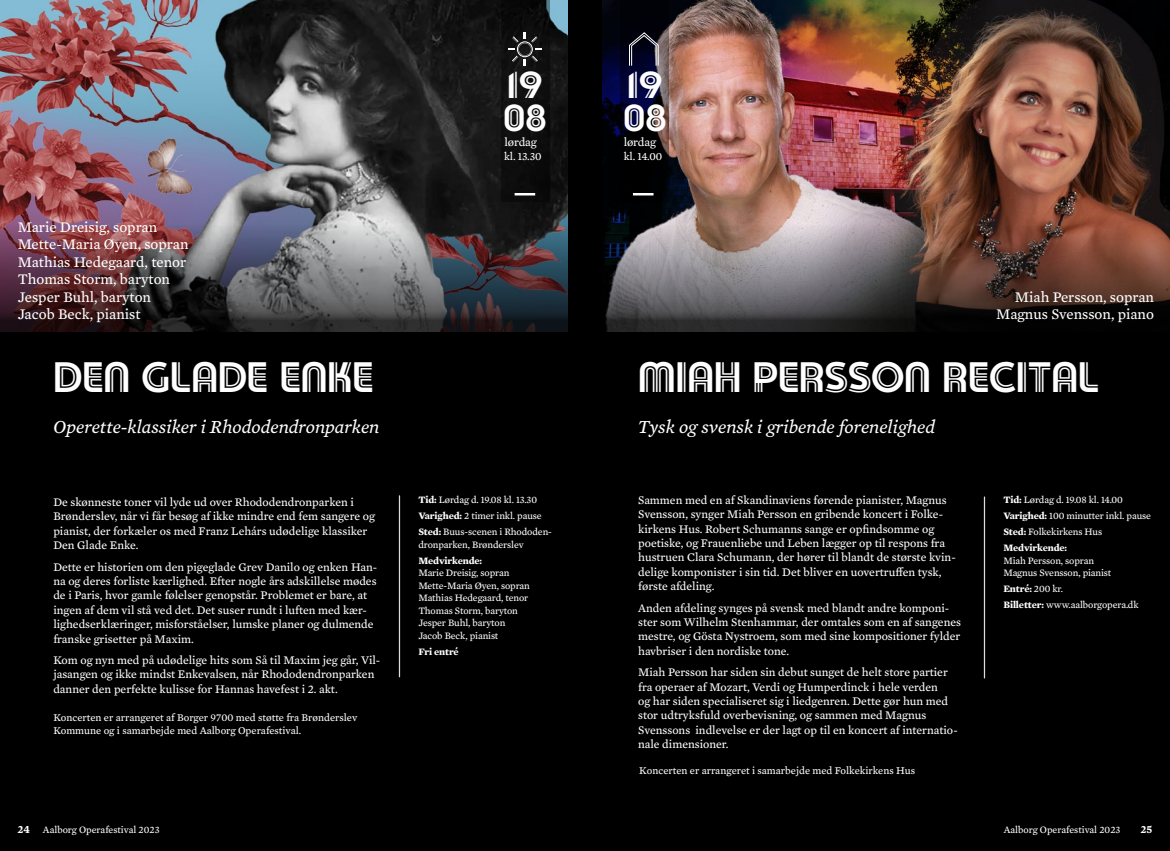
<style>
.page{position:relative;width:1170px;height:851px;background:#fff}
.page>*{position:absolute;margin:0;border:0;box-sizing:border-box;transform-origin:0 0}
.t1{font:42.5px "Musikkens Hus Diva";color:#fff}
.t2{font:37.5px/32.5px "Musikkens Hus Diva";color:#fff;scale:1.13 1}
.t3{font:italic 18.75px "Mercury Text G3";color:#fff}
.t4{font:15px/17.5px "Mercury Text G3";color:#fff}
.t5{font:12px "Mercury Text G3";letter-spacing:-.01em;color:#fff}
.t6{font:11.88px/14.4px "Mercury Text G3";color:#fff}
.t7{font:11.25px "Mercury Text G3";letter-spacing:-.01em;color:#fff}
.t8{font:700 11.25px "Mercury Text G3";color:#fff}
.t9{font:10.62px/13.1px "Mercury Text G3";color:#fff}
.t10{font:10px/16px "Mercury Text G3";letter-spacing:-.01em;color:#fff}
.t11{font:700 10px "Mercury Text G3";letter-spacing:-.01em;color:#fff}
.s1{font-weight:700}
.s2{font-weight:700;font-size:11.25px}
</style>
<div class="page">
<div style="left:585px;top:0;width:584px;height:850px;background:#000"></div>
<div style="left:0;top:0;width:585px;height:850px;background:#000"></div>
<hr style="left:399px;top:496px;width:1px;height:180px;background:#dcddde">
<hr style="left:983px;top:497px;width:2px;height:180px;background:#dcddde">
<img style="left:0;top:0;width:567px;height:214px">
<img style="left:0;top:214px;width:567px;height:118px">
<div style="left:501px;top:0;width:48px;height:202px;background:#0e0e0e"></div>
<hr style="left:514px;top:193px;width:21px;height:2px;background:#fff">
<svg style="left:508px;top:32px;width:34px;height:34px"></svg>
<img style="left:602px;top:0;width:567px;height:214px">
<svg style="left:620px;top:0;width:48px;height:202px"></svg>
<hr style="left:633px;top:193px;width:20px;height:2px;background:#fff">
<svg style="left:628px;top:32px;width:31px;height:35px"></svg>
<svg style="left:604px;top:214px;width:565px;height:118px"></svg>
<p class="t4" style="left:18px;top:217px;width:172px">Marie Dreisig, sopran<br>Mette-Maria Øyen, sopran<br>Mathias Hedegaard, tenor<br>Thomas Storm, baryton<br>Jesper Buhl, baryton<br>Jacob Beck, pianist</p>
<h1 class="t1" style="left:54px;top:353px;width:321px">DEN GLADE ENKE</h1>
<h3 class="t3" style="left:53px;top:413px;width:327px">Operette-klassiker i Rhododendronparken</h3>
<p class="t6" style="left:53px;top:494px;width:323px">De skønneste toner vil lyde ud over Rhododendronparken i Brønderslev, når vi får besøg af ikke mindre end fem sangere og pianist, der forkæler os med Franz Lehárs udødelige klassiker Den Glade Enke.</p>
<p class="t6" style="left:53px;top:558px;width:325px">Dette er historien om den pigeglade Grev Danilo og enken Han&shy;na og deres forliste kærlighed. Efter nogle års adskillelse mødes de i Paris, hvor gamle følelser genopstår. Problemet er bare, at ingen af dem vil stå ved det. Det suser rundt i luften med kær&shy;lighedserklæringer, misforståelser, lumske planer og dulmende franske grisetter på Maxim.</p>
<p class="t6" style="left:53px;top:652px;width:328px">Kom og nyn med på udødelige hits som Så til Maxim jeg går, Vil&shy;jasangen og ikke mindst Enkevalsen, når Rhododendronparken danner den perfekte kulisse for Hannas havefest i 2. akt.</p>
<p class="t9" style="left:53px;top:709px;width:305px">Koncerten er arrangeret af Borger 9700 med støtte fra Brønderslev<br>Kommune og i samarbejde med Aalborg Operafestival.</p>
<h2 class="t2" style="left:503px;top:68px;width:40px">19<br>08</h2>
<p class="t5" style="left:504px;top:133px;width:34px">lørdag</p>
<p class="t7" style="left:504px;top:148px;width:39px">kl. 13.30</p>
<p class="t10" style="left:418px;top:491px;width:135px"><span class="s1">Tid:</span> Lørdag d. 19.08 kl. 13.30<br><span class="s1">Varighed:</span> 2 timer inkl. pause<br><span class="s1">Sted:</span> Buus-scenen i Rhododen-</p>
<p class="t10" style="left:418px;top:536px;width:107px">dronparken, Brønderslev</p>
<p class="t11" style="left:418px;top:553px;width:65px">Medvirkende:</p>
<p class="t10" style="left:418px;top:566px;width:113px;line-height:12.5px">Marie Dreisig, sopran<br>Mette-Maria Øyen, sopran<br>Mathias Hedegaard, tenor<br>Thomas Storm, baryton<br>Jesper Buhl, baryton<br>Jacob Beck, pianist</p>
<p class="t11" style="left:418px;top:644px;width:42px">Fri entré</p>
<h2 class="t2" style="left:623px;top:68px;width:40px">19<br>08</h2>
<p class="t5" style="left:623px;top:133px;width:34px">lørdag</p>
<p class="t7" style="left:623px;top:148px;width:40px">kl. 14.00</p>
<p class="t4" style="left:996px;top:287px;width:159px;text-align:right">Miah Persson, sopran<br>Magnus Svensson, piano</p>
<h1 class="t1" style="left:638px;top:353px;width:463px">MIAH PERSSON RECITAL</h1>
<h3 class="t3" style="left:638px;top:413px;width:298px">Tysk og svensk i gribende forenelighed</h3>
<p class="t6" style="left:638px;top:492px;width:319px">Sammen med en af Skandinaviens førende pianister, Magnus Svensson, synger Miah Persson en gribende koncert i Folke&shy;kirkens Hus. Robert Schumanns sange er opfindsomme og poetiske, og Frauenliebe und Leben lægger op til respons fra hustruen Clara Schumann, der hører til blandt de største kvin&shy;delige komponister i sin tid. Det bliver en uovertruffen tysk, første afdeling.</p>
<p class="t6" style="left:638px;top:599px;width:324px">Anden afdeling synges på svensk med blandt andre komponi&shy;ster som Wilhelm Stenhammar, der omtales som en af sangenes mestre, og Gösta Nystroem, som med sine kompositioner fylder havbriser i den nordiske tone.</p>
<p class="t6" style="left:638px;top:664px;width:321px">Miah Persson har siden sin debut sunget de helt store partier fra operaer af Mozart, Verdi og Humperdinck i hele verden<br>og har siden specialiseret sig i liedgenren. Dette gør hun med stor udtryksfuld overbevisning, og sammen med Magnus Svenssons indlevelse er der lagt op til en koncert af internatio&shy;nale dimensioner.</p>
<p class="t9" style="left:639px;top:763px;width:277px">Koncerten er arrangeret i samarbejde med Folkekirkens Hus</p>
<p class="t10" style="left:1003px;top:491px;width:149px"><span class="s1">Tid:</span> Lørdag d. 19.08 kl. 14.00<br><span class="s1">Varighed:</span> 100 minutter inkl. pause<br><span class="s1">Sted:</span> Folkekirkens Hus<br><span class="s1">Medvirkende:</span></p>
<p class="t10" style="left:1003px;top:553px;width:109px;line-height:12.5px">Miah Persson, sopran<br>Magnus Svensson, pianist</p>
<p class="t10" style="left:1003px;top:580px;width:137px"><span class="s1">Entré:</span> 200 kr.<br><span class="s1">Billetter:</span> www.aalborgopera.dk</p>
<p class="t10" style="left:18px;top:821px;width:143px"><span class="s2">24</span> Aalborg Operafestival 2023</p>
<p class="t10" style="left:1003px;top:821px;width:118px">Aalborg Operafestival 2023</p>
<p class="t8" style="left:1140px;top:820px;width:13px">25</p>
</div>
